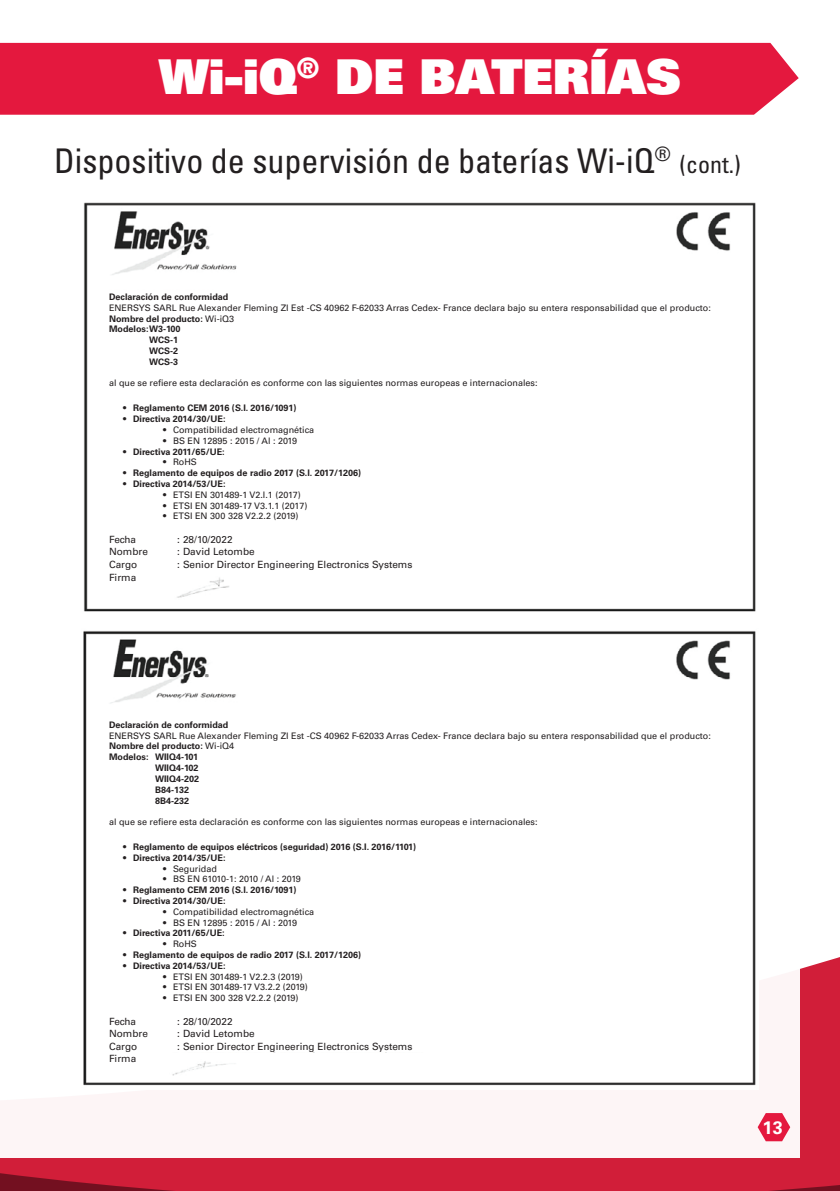
<style>
.page{position:relative;width:840px;height:1191px;background:#fff}
.page>*{position:absolute;margin:0;border:0;box-sizing:border-box;transform-origin:0 0}
.t1{font:48px "Univers LT Std X Black";color:#fff}
.t2{font:condensed 34px "Univers LT Pro";color:#231f20}
.t3{font:condensed 24px "Univers LT Pro";color:#231f20}
.t4{font:700 18px "Univers LT Pro 65";color:#fff}
.t5{font:10px "Univers LT Pro 55 Roman";color:#231f20}
.t6{font:9px "Univers LT Pro 55 Roman";color:#231f20}
.t7{font:700 9px "Univers LT Pro 65";color:#231f20}
.t8{font:9px "Univers LT Pro 55 Roman";letter-spacing:-.055em;color:#231f20}
.s1{font-family:"Univers LT Pro 55 Roman";font-weight:400}
</style>
<div class="page">
<svg style="left:0;top:957px;width:839px;height:234px;background:#ce243e"></svg>
<div style="left:0;top:945px;width:799px;height:212px;background:#fdf5f6"></div>
<div style="left:0;top:43px;width:798px;height:72px;background:#e4183e"></div>
<img style="left:84px;top:202px;width:672px;height:410px">
<img style="left:83px;top:631px;width:673px;height:455px">
<div style="left:101px;top:291px;width:632px;height:282px;background:#fff"></div>
<div style="left:107px;top:562px;width:53px;height:28px;background:#fff"></div>
<div style="left:101px;top:715px;width:632px;height:336px;background:#fff"></div>
<div style="left:101px;top:1043px;width:70px;height:28px;background:#fff"></div>
<svg style="left:757px;top:1113px;width:32px;height:28px"></svg>
<h1 class="t1" style="left:159px;top:45px;width:523px">Wi-iQ<sup>®</sup> DE BATERÍAS</h1>
<h2 class="t2" style="left:54px;top:139px;width:617px">Dispositivo de supervisión de baterías Wi-iQ<sup>®</sup></h2>
<h3 class="t3" style="left:679px;top:149px;width:63px">(cont.)</h3>
<p class="t7" style="left:109px;top:291px;width:121px">Declaración de conformidad</p>
<p class="t6" style="left:109px;top:301px;width:603px">ENERSYS SARL Rue Alexander Fleming ZI Est -CS 40962 F-62033 Arras Cedex- France declara bajo su entera responsabilidad que el producto:</p>
<p class="t7" style="left:109px;top:313px;width:127px">Nombre del producto: <span class="s1">Wi-iQ3</span></p>
<p class="t7" style="left:109px;top:324px;width:73px">Modelos:W3-100</p>
<p class="t7" style="left:149px;top:335px;width:31px">WCS-1</p>
<p class="t7" style="left:149px;top:345px;width:31px">WCS-2</p>
<p class="t7" style="left:149px;top:356px;width:31px">WCS-3</p>
<p class="t6" style="left:109px;top:377px;width:430px">al que se refiere esta declaración es conforme con las siguientes normas europeas e internacionales:</p>
<p class="t7" style="left:123px;top:403px;width:175px"><span class="s1">•</span> Reglamento CEM 2016 (S.I. 2016/1091)</p>
<p class="t7" style="left:123px;top:413px;width:104px"><span class="s1">•</span> Directiva 2014/30/UE:</p>
<p class="t6" style="left:163px;top:423px;width:153px">• Compatibilidad electromagnética</p>
<p class="t6" style="left:163px;top:434px;width:135px">• BS EN 12895 : 2015 / Al : 2019</p>
<p class="t7" style="left:123px;top:446px;width:103px"><span class="s1">•</span> Directiva 2011/65/UE:</p>
<p class="t6" style="left:163px;top:456px;width:35px">• RoHS</p>
<p class="t7" style="left:123px;top:467px;width:239px"><span class="s1">•</span> Reglamento de equipos de radio 2017 (S.l. 2017/1206)</p>
<p class="t7" style="left:123px;top:478px;width:104px"><span class="s1">•</span> Directiva 2014/53/UE:</p>
<p class="t6" style="left:163px;top:488px;width:139px">• ETSI EN 301489-1 V2.I.1 (2017)</p>
<p class="t6" style="left:163px;top:499px;width:146px">• ETSI EN 301489-17 V3.1.1 (2017)</p>
<p class="t6" style="left:163px;top:510px;width:137px">• ETSI EN 300 328 V2.2.2 (2019)</p>
<p class="t5" style="left:109px;top:532px;width:29px">Fecha</p>
<p class="t5" style="left:177px;top:532px;width:57px">: 28/10/2022</p>
<p class="t5" style="left:109px;top:545px;width:40px">Nombre</p>
<p class="t5" style="left:177px;top:545px;width:79px">: David Letombe</p>
<p class="t5" style="left:109px;top:557px;width:30px">Cargo</p>
<p class="t5" style="left:177px;top:557px;width:237px">: Senior Director Engineering Electronics Systems</p>
<p class="t5" style="left:109px;top:570px;width:29px">Firma</p>
<p class="t7" style="left:109px;top:719px;width:121px">Declaración de conformidad</p>
<p class="t6" style="left:109px;top:729px;width:603px">ENERSYS SARL Rue Alexander Fleming ZI Est -CS 40962 F-62033 Arras Cedex- France declara bajo su entera responsabilidad que el producto:</p>
<p class="t7" style="left:109px;top:741px;width:127px">Nombre del producto: <span class="s1">Wi-iQ4</span></p>
<p class="t7" style="left:109px;top:751px;width:90px">Modelos: WIIQ4-101</p>
<p class="t7" style="left:155px;top:762px;width:45px">WIIQ4-102</p>
<p class="t7" style="left:155px;top:773px;width:46px">WIIQ4-202</p>
<p class="t7" style="left:155px;top:784px;width:36px">B84-132</p>
<p class="t7" style="left:155px;top:795px;width:36px">8B4-232</p>
<p class="t6" style="left:109px;top:815px;width:430px">al que se refiere esta declaración es conforme con las siguientes normas europeas e internacionales:</p>
<p class="t7" style="left:123px;top:841px;width:294px"><span class="s1">•</span> Reglamento de equipos eléctricos (seguridad) 2016 (S.I. 2016/1101)</p>
<p class="t7" style="left:123px;top:852px;width:104px"><span class="s1">•</span> Directiva 2014/35/UE:</p>
<p class="t6" style="left:163px;top:862px;width:55px">• Seguridad</p>
<p class="t8" style="left:163px;top:873px;width:139px">• BS EN 61010-1: 2010 / Al : 2019</p>
<p class="t7" style="left:123px;top:884px;width:175px"><span class="s1">•</span> Reglamento CEM 2016 (S.l. 2016/1091)</p>
<p class="t7" style="left:123px;top:895px;width:104px">• Directiva 2014/30/UE:</p>
<p class="t6" style="left:163px;top:905px;width:153px">• Compatibilidad electromagnética</p>
<p class="t6" style="left:163px;top:916px;width:135px">• BS EN 12895 : 2015 / Al : 2019</p>
<p class="t7" style="left:123px;top:927px;width:103px"><span class="s1">•</span> Directiva 2011/65/UE:</p>
<p class="t6" style="left:163px;top:937px;width:35px">• RoHS</p>
<p class="t7" style="left:123px;top:949px;width:239px"><span class="s1">•</span> Reglamento de equipos de radio 2017 (S.l. 2017/1206)</p>
<p class="t7" style="left:123px;top:960px;width:104px"><span class="s1">•</span> Directiva 2014/53/UE:</p>
<p class="t6" style="left:163px;top:970px;width:141px">• ETSI EN 301489-1 V2.2.3 (2019)</p>
<p class="t6" style="left:163px;top:981px;width:146px">• ETSI EN 301489-17 V3.2.2 (2019)</p>
<p class="t6" style="left:163px;top:991px;width:137px">• ETSI EN 300 328 V2.2.2 (2019)</p>
<p class="t5" style="left:109px;top:1014px;width:29px">Fecha</p>
<p class="t5" style="left:177px;top:1014px;width:57px">: 28/10/2022</p>
<p class="t5" style="left:109px;top:1026px;width:40px">Nombre</p>
<p class="t5" style="left:177px;top:1026px;width:79px">: David Letombe</p>
<p class="t5" style="left:109px;top:1039px;width:30px">Cargo</p>
<p class="t5" style="left:177px;top:1039px;width:237px">: Senior Director Engineering Electronics Systems</p>
<p class="t5" style="left:109px;top:1052px;width:29px">Firma</p>
<h3 class="t4" style="left:762px;top:1116px;width:22px">13</h3>
</div>
